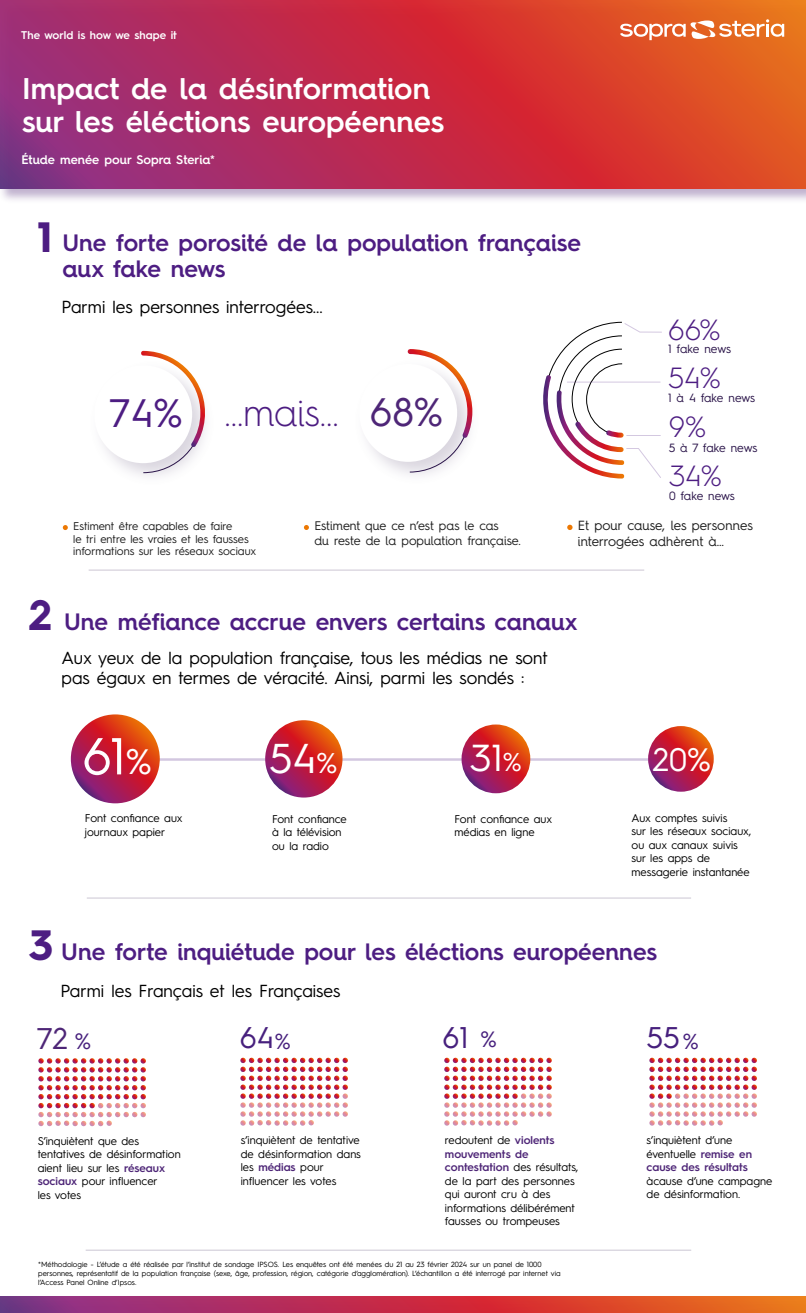
<style>
.page{position:relative;width:806px;height:1313px;background:#fff}
.page>*{position:absolute;margin:0;border:0;box-sizing:border-box;transform-origin:0 0}
.t1{font:52px "Hurme Geometric Sans 3";color:#fff}
.t2{font:700 42.5px "Hurme Geometric Sans 3";color:#4d1d82}
.t3{font:41.75px "Hurme Geometric Sans 3";color:#fff}
.t4{font:39.75px "Hurme Geometric Sans 4";color:#4d1d82}
.t5{font:37.75px "Hurme Geometric Sans 3";color:#fff}
.t6{font:300 37.5px "Hurme Geometric Sans 4";color:#4d1d82}
.t7{font:32.5px "Hurme Geometric Sans 3";color:#fff}
.t8{font:600 30px/32.5px "Hurme Geometric Sans 4";color:#fff}
.t9{font:30px "Hurme Geometric Sans 4";color:#47207d}
.t10{font:30px "Hurme Geometric Sans 4";color:#4e2677}
.t11{font:300 29.25px "Hurme Geometric Sans 4";color:#4d1d82}
.t12{font:600 23.75px/26.2px "Hurme Geometric Sans 4";color:#4d1d82}
.t13{font:17.5px/20px "Hurme Geometric Sans 3";color:#000}
.t14{font:13.25px/16px "Hurme Geometric Sans 4";color:#1d1d1d}
.t15{font:12.5px/15px "Hurme Geometric Sans 4";color:#1d1d1d}
.t16{font:600 12.5px "Hurme Geometric Sans 4";color:#fff}
.t17{font:12px "Hurme Geometric Sans 4";letter-spacing:-.015em;color:#2a1449}
.t18{font:11.25px/13.5px "Hurme Geometric Sans 3";color:#000}
.t19{font:11.25px/12.5px "Hurme Geometric Sans 3";color:#1d1d1d}
.t20{font:600 11.25px "Hurme Geometric Sans 3";color:#fff}
.t21{font:7.5px/9px "Hurme Geometric Sans 3";color:#000}
.s1{font-weight:400;font-size:39.75px;color:#4e2677}
.s2{font-size:35.38px}
.s3{font-size:28.5px}
.s4{font-size:25.75px}
.s5{font-family:"Hurme Geometric Sans 3";font-weight:700;font-size:42.5px}
.s6{font-size:22.25px;color:#47207d}
.s7{font-size:21.75px}
.s8{font-size:22.25px}
.s9{font-weight:600;color:#4e2677}
</style>
<div class="page">
<hr style="left:112px;top:758px;width:570px;height:2px;background:#4d1d82">
<img style="left:102px;top:442px;width:67px;height:34px">
<div style="left:94px;top:365px;width:98px;height:98px;background:#fff;border-radius:50%"></div>
<img style="left:368px;top:442px;width:65px;height:33px">
<div style="left:359px;top:364px;width:98px;height:98px;background:#fff;border-radius:50%"></div>
<svg style="left:38px;top:1058px;width:108px;height:67px"></svg>
<svg style="left:240px;top:1057px;width:108px;height:68px"></svg>
<svg style="left:444px;top:1057px;width:107px;height:68px"></svg>
<svg style="left:649px;top:1057px;width:107px;height:68px"></svg>
<svg style="left:140px;top:351px;width:65px;height:122px"></svg>
<svg style="left:405px;top:349px;width:68px;height:123px"></svg>
<svg style="left:63px;top:525px;width:5px;height:5px"></svg>
<svg style="left:567px;top:524px;width:5px;height:6px"></svg>
<svg style="left:0;top:0;width:806px;height:189px;background:#c23448"></svg>
<svg style="left:0;top:1296px;width:806px;height:16px;background:#c13c49"></svg>
<svg style="left:620px;top:19px;width:164px;height:21px"></svg>
<svg style="left:304px;top:525px;width:5px;height:5px"></svg>
<hr style="left:89px;top:569px;width:555px;height:1px;background:#2a1449">
<hr style="left:87px;top:897px;width:604px;height:1px;background:#2a1449">
<hr style="left:86px;top:1249px;width:605px;height:1px;background:#2a1449">
<svg style="left:71px;top:714px;width:89px;height:89px;background:#c02738"></svg>
<svg style="left:265px;top:720px;width:77px;height:77px;background:#c02738"></svg>
<svg style="left:461px;top:724px;width:69px;height:69px;background:#c0293a"></svg>
<svg style="left:648px;top:726px;width:65px;height:65px;background:#c02638"></svg>
<svg style="left:543px;top:321px;width:118px;height:157px"></svg>
<hr style="left:626px;top:435px;width:34px;height:1px;background:#4d1d82">
<p class="t20" style="left:21px;top:27px;width:157px">The world is how we shape it</p>
<h3 class="t8" style="left:22px;top:72px;width:424px">Impact de la désinformation sur les éléctions européennes</h3>
<p class="t16" style="left:21px;top:151px;width:195px">Étude menée pour Sopra Steria*</p>
<h2 class="t2" style="left:37px;top:207px;width:17px">1</h2>
<h3 class="t12" style="left:62px;top:229px;width:520px">Une forte porosité de la population française aux fake news</h3>
<h3 class="t13" style="left:62px;top:295px;width:263px">Parmi les personnes interrogées...</h3>
<h3 class="t4" style="left:109px;top:385px;width:75px">74%</h3>
<h3 class="t6" style="left:224px;top:388px;width:220px">...mais... <span class="s1">68%</span></h3>
<p class="t19" style="left:73px;top:519px;width:184px">Estiment être capables de faire<br>le tri entre les vraies et les fausses informations sur les réseaux sociaux</p>
<p class="t15" style="left:314px;top:518px;width:208px">Estiment que ce n’est pas le cas<br>du reste de la population française.</p>
<h3 class="t11" style="left:668px;top:309px;width:54px">66%</h3>
<p class="t17" style="left:668px;top:341px;width:64px">1 fake news</p>
<h3 class="t11" style="left:668px;top:357px;width:54px">54%</h3>
<p class="t17" style="left:668px;top:389px;width:88px">1 à 4 fake news</p>
<h3 class="t11" style="left:668px;top:407px;width:39px">9%</h3>
<p class="t17" style="left:668px;top:439px;width:90px">5 à 7 fake news</p>
<h3 class="t11" style="left:669px;top:455px;width:54px">34%</h3>
<p class="t17" style="left:669px;top:487px;width:67px">0 fake news</p>
<p class="t14" style="left:578px;top:517px;width:176px">Et pour cause, les personnes interrogées adhèrent à…</p>
<h2 class="t2" style="left:29px;top:585px;width:24px">2</h2>
<h3 class="t12" style="left:64px;top:608px;width:515px">Une méfiance accrue envers certains canaux</h3>
<h3 class="t13" style="left:62px;top:647px;width:488px">Aux yeux de la population française, tous les médias ne sont pas égaux en termes de véracité. Ainsi, parmi les sondés :</h3>
<h1 class="t1" style="left:82px;top:719px;width:71px">61<span class="s2">%</span></h1>
<h3 class="t3" style="left:269px;top:729px;width:69px">54<span class="s3">%</span></h3>
<h3 class="t5" style="left:470px;top:731px;width:53px">31<span class="s4">%</span></h3>
<h3 class="t7" style="left:652px;top:736px;width:60px">20%</h3>
<p class="t18" style="left:85px;top:810px;width:99px">Font confiance aux journaux papier</p>
<p class="t18" style="left:272px;top:811px;width:76px">Font confiance à la télévision ou la radio</p>
<p class="t18" style="left:454px;top:811px;width:99px">Font confiance aux médias en ligne</p>
<p class="t18" style="left:631px;top:810px;width:121px">Aux comptes suivis<br>sur les réseaux sociaux, ou aux canaux suivis sur les apps de messagerie instantanée</p>
<h3 class="t12" style="left:29px;top:938px;width:629px"><span class="s5">3</span> Une forte inquiétude pour les éléctions européennes</h3>
<h3 class="t13" style="left:60px;top:979px;width:281px">Parmi les Français et les Françaises</h3>
<h3 class="t10" style="left:37px;top:1017px;width:56px">72 <span class="s6">%</span></h3>
<h3 class="t9" style="left:240px;top:1016px;width:53px">64<span class="s7">%</span></h3>
<h3 class="t9" style="left:442px;top:1016px;width:56px">61 <span class="s8">%</span></h3>
<h3 class="t9" style="left:646px;top:1016px;width:54px">55<span class="s7">%</span></h3>
<p class="t18" style="left:38px;top:1132px;width:144px">S’inquiètent que des tentatives de désinformation aient lieu sur les <span class="s9">réseaux sociaux</span> pour influencer<br>les votes</p>
<p class="t18" style="left:241px;top:1132px;width:122px">s’inquiètent de tentative de désinformation dans les <span class="s9">médias</span> pour influencer les votes</p>
<p class="t18" style="left:445px;top:1132px;width:135px">redoutent de <span class="s9">violents mouvements de contestation</span> des résultats, de la part des personnes qui auront cru à des informations délibérément fausses ou trompeuses</p>
<p class="t18" style="left:646px;top:1132px;width:107px">s’inquiètent d’une éventuelle <span class="s9">remise en cause des résultats</span></p>
<p class="t18" style="left:646px;top:1172px;width:127px">àcause d’une campagne de désinformation.</p>
<p class="t21" style="left:38px;top:1259px;width:524px">*Méthodologie - L’étude a été réalisée par l’institut de sondage IPSOS. Les enquêtes ont été menées du 21 au 23 février 2024 sur un panel de 1000 personnes, représentatif de la population française (sexe, âge, profession, région, catégorie d’agglomération). L’échantillon a été interrogé par internet via l’Access Panel Online d’Ipsos.</p>
</div>
